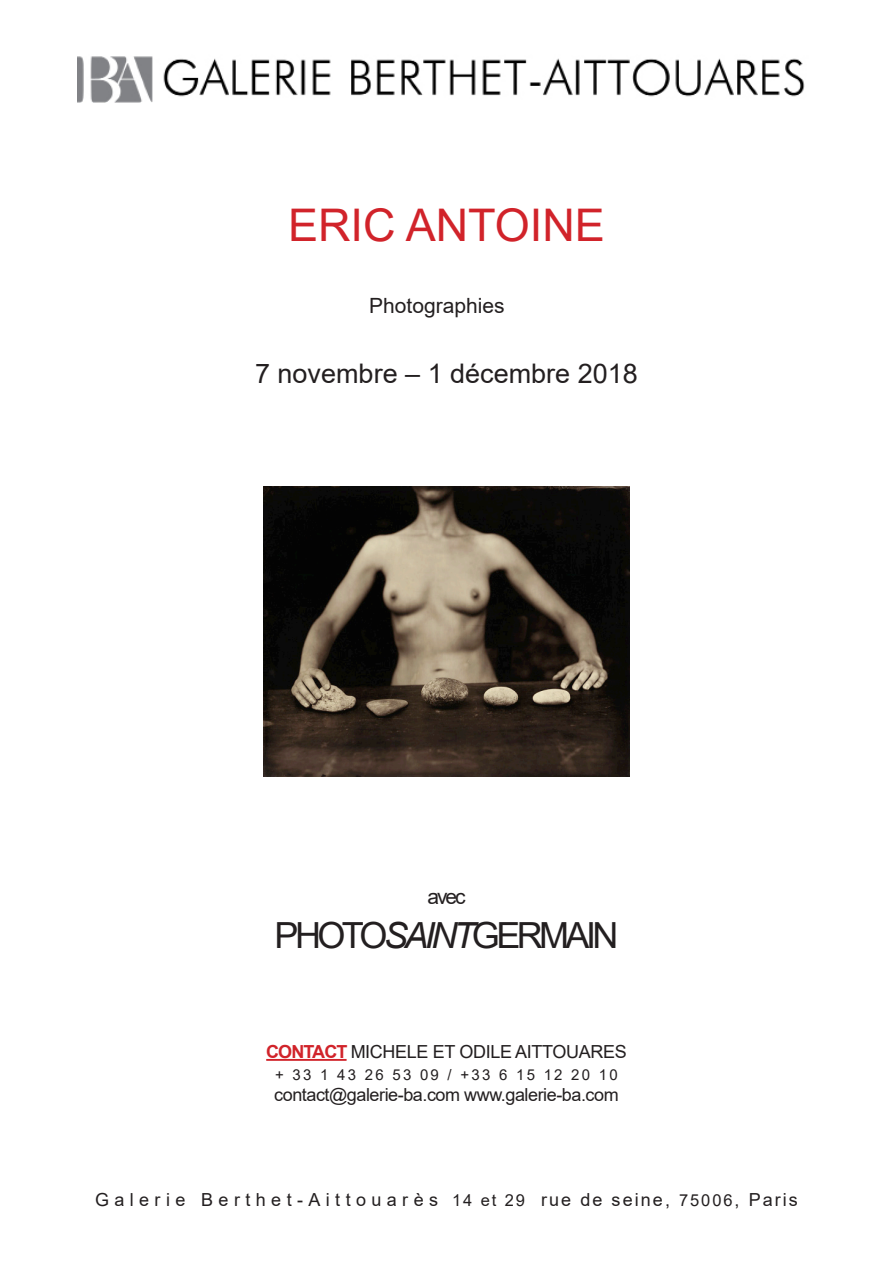
<style>
.page{position:relative;width:893px;height:1263px;background:#fff}
.page>*{position:absolute;margin:0;border:0;box-sizing:border-box;transform-origin:0 0}
.t1{font:45px "Arial";color:#d1232a}
.t2{font:36px "Arial";letter-spacing:-.1em;color:#231f20}
.t3{font:27px "Arial";color:#231f20}
.t4{font:21px "Arial";color:#231f20}
.t5{font:18px "Arial";letter-spacing:-.02em;color:#231f20}
.t6{font:18px "Arial";letter-spacing:.3em;color:#231f20}
.t7{font:15px "Arial";letter-spacing:.15em;color:#231f20}
.s1{font-style:italic}
.s2{font-weight:700;color:#d1232a}
.s3{font-size:16.5px}
</style>
<div class="page">
<img style="left:264px;top:486px;width:365px;height:291px">
<hr style="left:266px;top:1059px;width:81px;height:2px;background:#d1232a">
<img style="left:77px;top:56px;width:728px;height:47px">
<p class="t1" style="left:288px;top:194px;width:318px">ERIC ANTOINE</p>
<p class="t4" style="left:369px;top:292px;width:137px">Photographies</p>
<p class="t3" style="left:255px;top:355px;width:384px">7 novembre – 1 décembre 2018</p>
<p class="t4" style="left:427px;top:882px;width:40px">avec</p>
<p class="t2" style="left:275px;top:910px;width:345px">PHOTO<span class="s1">SAINT</span>GERMAIN</p>
<p class="t5" style="left:266px;top:1039px;width:362px"><span class="s2">CONTACT</span> MICHELE ET ODILE AITTOUARES</p>
<p class="t7" style="left:275px;top:1064px;width:344px">+ 33 1 43 26 53 09 / +33 6 15 12 20 10</p>
<p class="t5" style="left:274px;top:1082px;width:346px">contact@galerie-ba.com www.galerie-ba.com</p>
<p class="t6" style="left:95px;top:1187px;width:704px">Galerie Berthet-Aittouarès <span class="s3">14 et 29</span> rue de seine, <span class="s3">75006</span>, Paris</p>
</div>
